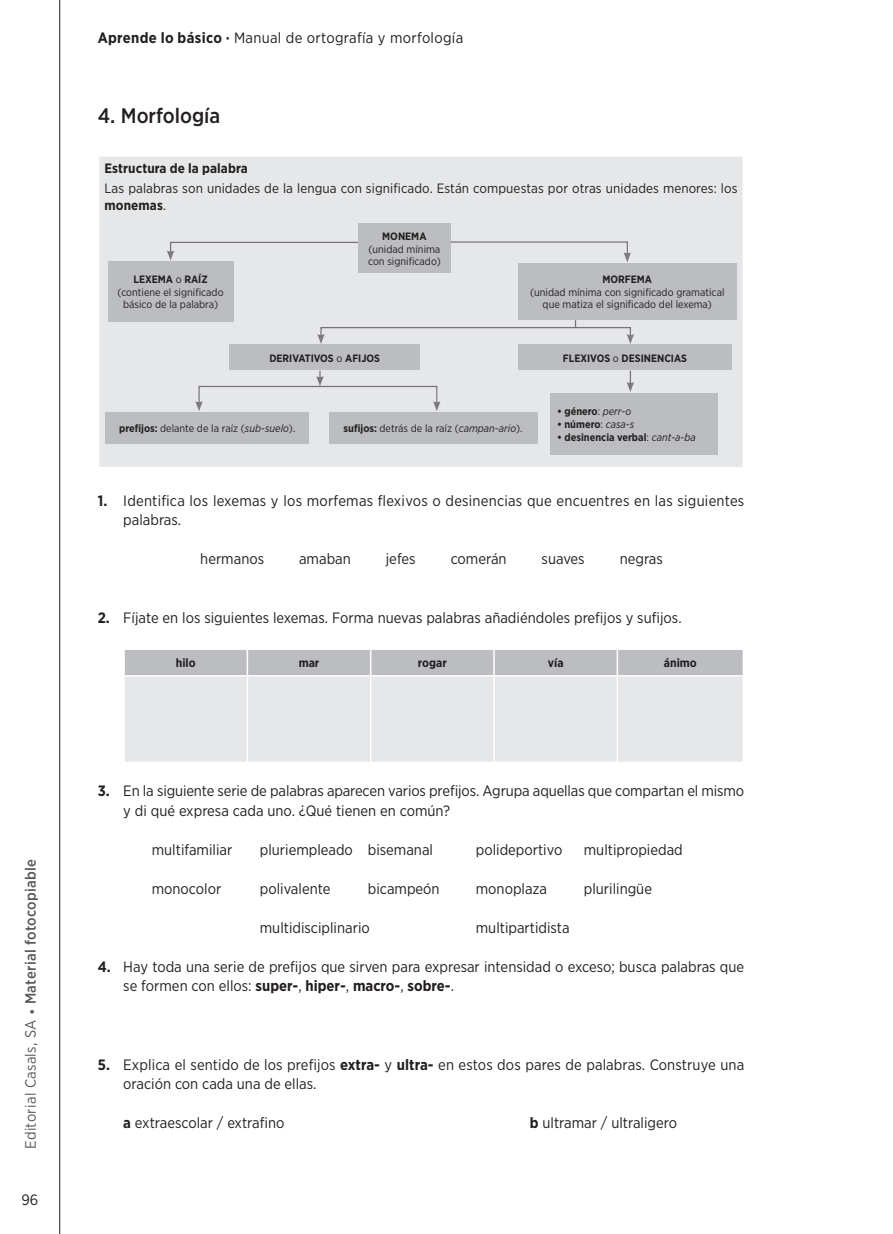
<style>
.page{position:relative;width:893px;height:1234px;background:#fff}
.page>*{position:absolute;margin:0;border:0;box-sizing:border-box;transform-origin:0 0}
._02_título{font:500 21px "Gotham Narrow";color:#231f20}
._006_pregunta{font:15px/19.5px "Gotham Narrow";color:#231f20}
._06_texto_general{font:15px "Gotham Narrow";color:#231f20}
._006_pregunta-2{font:15px "Gotham Narrow";letter-spacing:.02em;color:#231f20}
.t1{font:500 15px "Gotham Narrow";letter-spacing:.02em;color:#57585a}
._08_cuadro_libro_ant{font:13.5px/16.5px "Gotham Narrow";letter-spacing:.005em;color:#231f20}
._08_cuadro_libro_ant-2{font:700 13.5px "Gotham Narrow";letter-spacing:.005em;color:#231f20}
.Tabla_contenido_8_10{font:700 12px "Gotham Narrow";color:#231f20}
.t2{font:10.65px/12.8px "Gotham Narrow";color:#231f20;text-align:center}
.t3{font:700 10.65px "Gotham Narrow";color:#231f20}
.s1{font-weight:400}
.s2{font-weight:700}
.s3{font-style:italic}
.s4{font-weight:400;font-style:italic}
</style>
<div class="page">
<hr style="left:59px;top:0;width:1px;height:1233px;background:#231f20">
<div style="left:99px;top:156px;width:644px;height:311px;background:#e6e7e9"></div>
<hr style="left:98px;top:155px;width:646px;height:2px;background:#fff">
<div style="left:125px;top:677px;width:618px;height:84px;background:#e6e7e9"></div>
<div style="left:124px;top:649px;width:619px;height:26px;background:#bcbdc0"></div>
<hr style="left:247px;top:676px;width:1px;height:85px;background:#fff">
<hr style="left:370px;top:676px;width:1px;height:85px;background:#fff">
<hr style="left:493px;top:676px;width:2px;height:85px;background:#fff">
<hr style="left:617px;top:676px;width:1px;height:85px;background:#fff">
<div style="left:358px;top:223px;width:92px;height:50px;background:#bcbdc0"></div>
<div style="left:108px;top:261px;width:125px;height:60px;background:#bcbdc0"></div>
<div style="left:518px;top:263px;width:218px;height:57px;background:#bcbdc0"></div>
<div style="left:518px;top:344px;width:214px;height:26px;background:#bcbdc0"></div>
<div style="left:230px;top:344px;width:190px;height:26px;background:#bcbdc0"></div>
<div style="left:105px;top:411px;width:204px;height:32px;background:#bcbdc0"></div>
<div style="left:329px;top:411px;width:208px;height:32px;background:#bcbdc0"></div>
<div style="left:550px;top:392px;width:168px;height:62px;background:#bcbdc0"></div>
<div style="left:154px;top:230px;width:218px;height:31px;background:#231f20;opacity:.45"></div>
<div style="left:437px;top:230px;width:209px;height:33px;background:#231f20;opacity:.45"></div>
<div style="left:304px;top:315px;width:344px;height:30px;background:#231f20;opacity:.45"></div>
<div style="left:182px;top:374px;width:273px;height:39px;background:#e6e7e9"></div>
<div style="left:562px;top:309px;width:28px;height:18px;background:#231f20;opacity:.45"></div>
<div style="left:614px;top:359px;width:34px;height:34px;background:#231f20;opacity:.45"></div>
<div style="left:304px;top:359px;width:34px;height:28px;background:#231f20;opacity:.45"></div>
<p class="t1" style="left:21px;top:1148px;width:291px;rotate:-90deg"><span class="s1">Editorial Casals, SA •</span> Material fotocopiable</p>
<p class="_006_pregunta" style="left:22px;top:1188px;width:18px">96</p>
<p class="_006_pregunta-2" style="left:98px;top:28px;width:367px"><span class="s2">Aprende lo básico ·</span> Manual de ortografía y morfología</p>
<p class="_02_título" style="left:98px;top:102px;width:124px">4. Morfología</p>
<p class="_08_cuadro_libro_ant-2" style="left:105px;top:159px;width:145px">Estructura de la palabra</p>
<p class="_08_cuadro_libro_ant" style="left:105px;top:180px;width:634px">Las palabras son unidades de la lengua con significado. Están compuestas por otras unidades menores: los <span class="s2">monemas</span>.</p>
<p class="t3" style="left:382px;top:229px;width:46px">MONEMA</p>
<p class="t2" style="left:368px;top:242px;width:73px">(unidad mínima</p>
<p class="t2" style="left:368px;top:255px;width:74px">con significado)</p>
<p class="t2" style="left:118px;top:272px;width:108px"><span class="s2">LEXEMA</span> o <span class="s2">RAÍZ </span>(contiene el significado básico de la palabra)</p>
<p class="t3" style="left:602px;top:272px;width:51px">MORFEMA</p>
<p class="t2" style="left:530px;top:285px;width:196px">(unidad mínima con significado gramatical que matiza el significado del lexema)</p>
<p class="t3" style="left:269px;top:351px;width:112px">DERIVATIVOS <span class="s1">o</span> AFIJOS</p>
<p class="t3" style="left:563px;top:351px;width:126px">FLEXIVOS <span class="s1">o</span> DESINENCIAS</p>
<p class="t2" style="left:119px;top:421px;width:178px"><span class="s2">prefijos:</span> delante de la raíz (<span class="s3">sub-suelo</span>).</p>
<p class="t2" style="left:344px;top:421px;width:180px"><span class="s2">sufijos:</span> detrás de la raíz (<span class="s3">campan-ario</span>).</p>
<p class="t3" style="left:557px;top:404px;width:75px">• género<span class="s1">:</span> <span class="s4">perr-o</span></p>
<p class="t3" style="left:557px;top:417px;width:79px">• número<span class="s1">:</span> <span class="s4">casa-s</span></p>
<p class="t3" style="left:557px;top:430px;width:140px">• desinencia verbal<span class="s1">:</span> <span class="s4">cant-a-ba</span></p>
<p class="_006_pregunta" style="left:123px;top:490px;width:622px;text-indent:-26px"><span class="s2">1.</span> Identifica los lexemas y los morfemas flexivos o desinencias que encuentres en las siguientes palabras.</p>
<p class="_06_texto_general" style="left:200px;top:549px;width:65px">hermanos</p>
<p class="_06_texto_general" style="left:299px;top:549px;width:53px">amaban</p>
<p class="_06_texto_general" style="left:386px;top:549px;width:31px">jefes</p>
<p class="_06_texto_general" style="left:451px;top:549px;width:57px">comerán</p>
<p class="_06_texto_general" style="left:542px;top:549px;width:45px">suaves</p>
<p class="_06_texto_general" style="left:620px;top:549px;width:45px">negras</p>
<p class="_006_pregunta" style="left:98px;top:607px;width:585px"><span class="s2">2.</span> Fíjate en los siguientes lexemas. Forma nuevas palabras añadiéndoles prefijos y sufijos.</p>
<p class="Tabla_contenido_8_10" style="left:176px;top:655px;width:21px">hilo</p>
<p class="Tabla_contenido_8_10" style="left:299px;top:655px;width:22px">mar</p>
<p class="Tabla_contenido_8_10" style="left:418px;top:655px;width:30px">rogar</p>
<p class="Tabla_contenido_8_10" style="left:548px;top:655px;width:17px">vía</p>
<p class="Tabla_contenido_8_10" style="left:664px;top:655px;width:34px">ánimo</p>
<p class="_006_pregunta" style="left:123px;top:780px;width:622px;text-indent:-26px"><span class="s2">3.</span> En la siguiente serie de palabras aparecen varios prefijos. Agrupa aquellas que compartan el mismo y di qué expresa cada uno. ¿Qué tienen en común?</p>
<p class="_06_texto_general" style="left:152px;top:840px;width:82px">multifamiliar</p>
<p class="_06_texto_general" style="left:260px;top:840px;width:175px">pluriempleado bisemanal</p>
<p class="_06_texto_general" style="left:476px;top:840px;width:88px">polideportivo</p>
<p class="_06_texto_general" style="left:584px;top:840px;width:100px">multipropiedad</p>
<p class="_06_texto_general" style="left:152px;top:879px;width:71px">monocolor</p>
<p class="_06_texto_general" style="left:260px;top:879px;width:72px">polivalente</p>
<p class="_06_texto_general" style="left:368px;top:879px;width:73px">bicampeón</p>
<p class="_06_texto_general" style="left:476px;top:879px;width:73px">monoplaza</p>
<p class="_06_texto_general" style="left:584px;top:879px;width:70px">plurilingüe</p>
<p class="_06_texto_general" style="left:260px;top:918px;width:111px">multidisciplinario</p>
<p class="_06_texto_general" style="left:476px;top:918px;width:95px">multipartidista</p>
<p class="_006_pregunta" style="left:123px;top:956px;width:622px;text-indent:-26px"><span class="s2">4.</span> Hay toda una serie de prefijos que sirven para expresar intensidad o exceso; busca palabras que se formen con ellos: <span class="s2">super-</span>, <span class="s2">hiper-</span>, <span class="s2">macro-</span>, <span class="s2">sobre-</span>.</p>
<p class="_006_pregunta" style="left:123px;top:1053px;width:622px;text-indent:-26px"><span class="s2">5.</span> Explica el sentido de los prefijos <span class="s2">extra-</span> y <span class="s2">ultra-</span> en estos dos pares de palabras. Construye una oración con cada una de ellas.</p>
<p class="_006_pregunta" style="left:123px;top:1112px;width:163px"><span class="s2">a</span> extraescolar / extrafino</p>
<p class="_006_pregunta" style="left:530px;top:1112px;width:149px"><span class="s2">b</span> ultramar / ultraligero</p>
</div>
